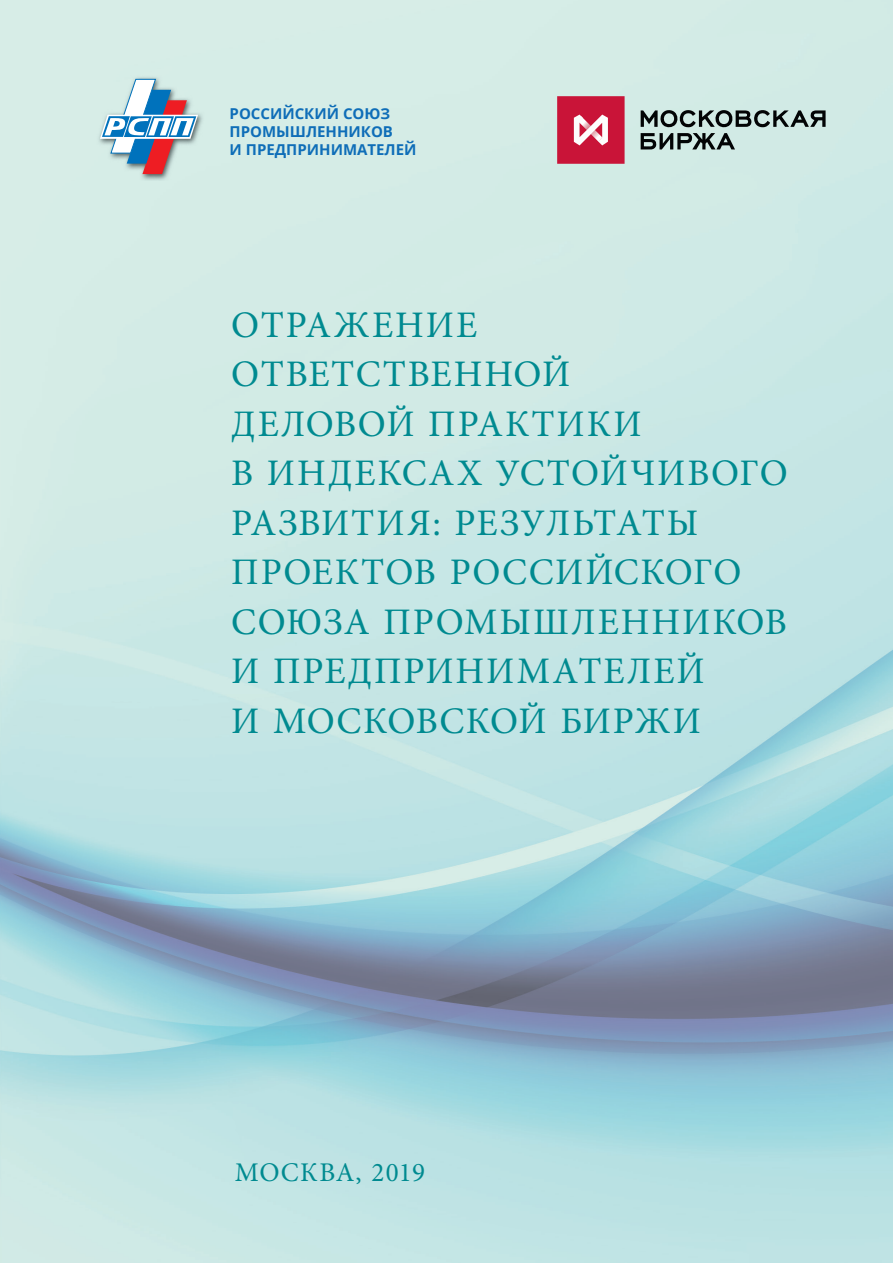
<style>
.page{position:relative;width:893px;height:1263px;background:#fff}
.page>*{position:absolute;margin:0;border:0;box-sizing:border-box;transform-origin:0 0}
.t1{font:37.5px/49.5px "Minion Pro";letter-spacing:.045em;color:#008a90}
.t2{font:27px "Minion Pro";letter-spacing:.035em;color:#008a90}
.t3{font:700 15px/18px "Open Sans";color:#0f6eb8}
</style>
<div class="page">
<img style="left:0;top:0;width:893px;height:1263px">
<img style="left:96px;top:75px;width:108px;height:106px">
<svg style="left:100px;top:79px;width:98px;height:95px"></svg>
<svg style="left:641px;top:109px;width:185px;height:41px;background:#96a9a5"></svg>
<svg style="left:557px;top:96px;width:68px;height:68px;background:#d03655"></svg>
<p class="t3" style="left:230px;top:104px;width:188px">РОССИЙСКИЙ СОЮЗ<br>ПРОМЫШЛЕННИКОВ<br>И ПРЕДПРИНИМАТЕЛЕЙ</p>
<p class="t1" style="left:231px;top:300px;width:558px">ОТРАЖЕНИЕ<br>ОТВЕТСТВЕННОЙ<br>ДЕЛОВОЙ ПРАКТИКИ<br>В ИНДЕКСАХ УСТОЙЧИВОГО<br>РАЗВИТИЯ: РЕЗУЛЬТАТЫ<br>ПРОЕКТОВ РОССИЙСКОГО<br>СОЮЗА ПРОМЫШЛЕННИКОВ<br>И ПРЕДПРИНИМАТЕЛЕЙ<br>И МОСКОВСКОЙ БИРЖИ</p>
<p class="t2" style="left:235px;top:1154px;width:192px">МОСКВА, 2019</p>
</div>
